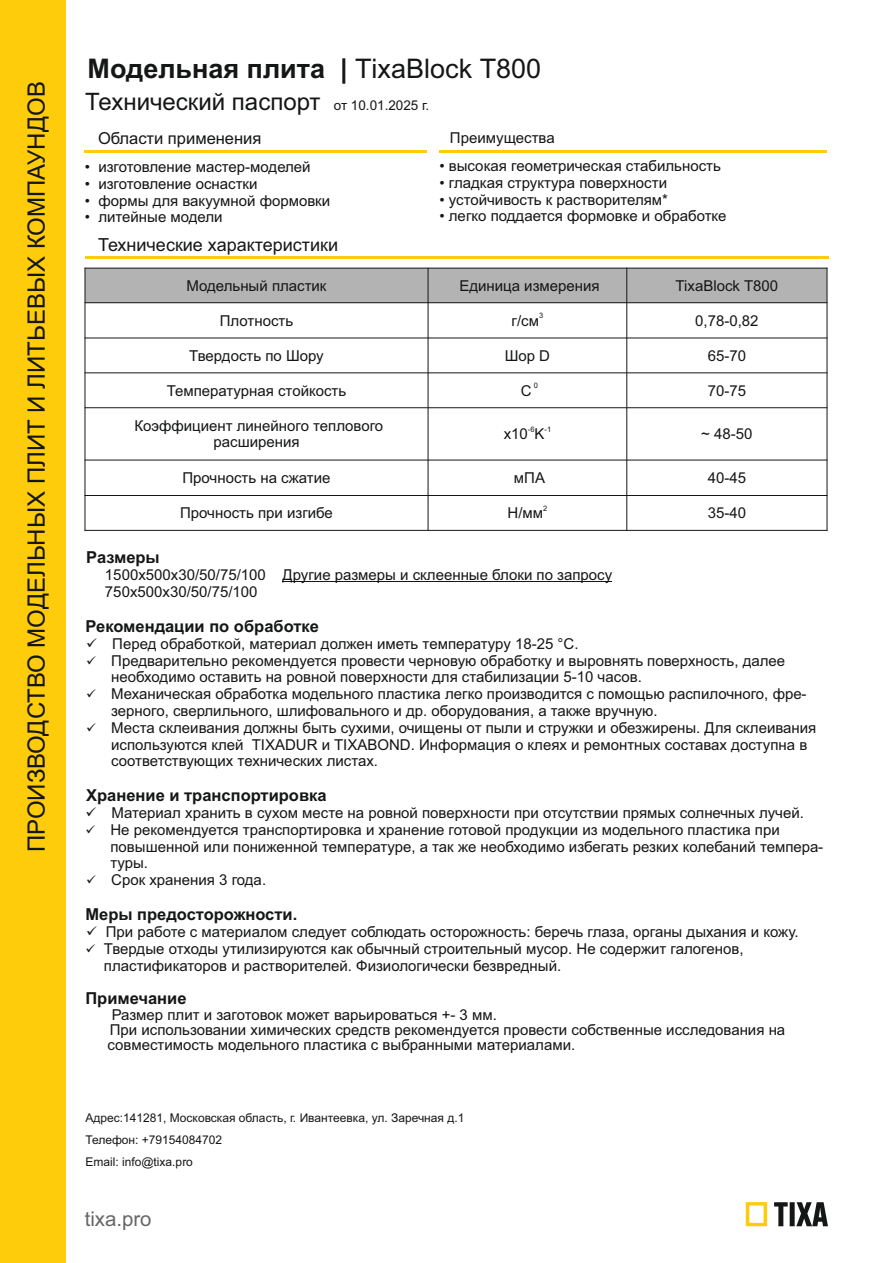
<style>
.page{position:relative;width:893px;height:1263px;background:#fff}
.page>*{position:absolute;margin:0;border:0;box-sizing:border-box;transform-origin:0 0}
.t1{font:700 27px "Arial";color:#151616}
.t2{font:24px "Arial";color:#151616}
.t3{font:20.4px "Arial";color:#676767}
.t4{font:18px "Arial";color:#151616}
.t5{font:700 16.5px "Arial";color:#151616}
.t6{font:16.5px "Arial";color:#151616}
.t7{font:15px/16.8px "Arial";color:#151616}
.t8{font:15px "Arial";color:#151416}
.t9{font:12px/21.9px "Arial";color:#151616}
.t10{font:7.5px "Arial";color:#151616}
.s1{font-weight:400}
.s2{font-size:13.5px}
</style>
<div class="page">
<svg style="left:774px;top:1202px;width:54px;height:24px"></svg>
<svg style="left:746px;top:1202px;width:21px;height:24px"></svg>
<div style="left:0;top:0;width:66px;height:1263px;background:#fecc0b"></div>
<div style="left:85px;top:268px;width:343px;height:35px;background:#b3b3b3"></div>
<div style="left:428px;top:268px;width:199px;height:35px;background:#b3b3b3"></div>
<div style="left:627px;top:268px;width:200px;height:35px;background:#b3b3b3"></div>
<hr style="left:85px;top:268px;width:1px;height:263px;background:#151616">
<hr style="left:428px;top:268px;width:1px;height:263px;background:#151616">
<hr style="left:626px;top:268px;width:1px;height:263px;background:#151616">
<hr style="left:827px;top:268px;width:1px;height:263px;background:#151616">
<hr style="left:85px;top:530px;width:742px;height:1px;background:#151616">
<hr style="left:85px;top:495px;width:742px;height:1px;background:#151616">
<hr style="left:85px;top:460px;width:742px;height:1px;background:#151616">
<hr style="left:85px;top:407px;width:742px;height:1px;background:#151616">
<hr style="left:85px;top:372px;width:742px;height:1px;background:#151616">
<hr style="left:85px;top:338px;width:742px;height:1px;background:#151616">
<hr style="left:85px;top:302px;width:742px;height:1px;background:#151616">
<hr style="left:85px;top:268px;width:742px;height:1px;background:#151616">
<hr style="left:85px;top:150px;width:342px;height:2px;background:#fecc0b">
<hr style="left:439px;top:150px;width:388px;height:2px;background:#fecc0b">
<hr style="left:85px;top:256px;width:743px;height:2px;background:#fecc0b">
<hr style="left:283px;top:582px;width:329px;height:1px;background:#151616">
<h2 class="t2" style="left:27px;top:852px;width:772px;rotate:-90deg">ПРОИЗВОДСТВО МОДЕЛЬНЫХ ПЛИТ И ЛИТЬЕВЫХ КОМПАУНДОВ</h2>
<h1 class="t1" style="left:88px;top:59px;width:455px">Модельная плита | <span class="s1">ТixaBlock Т800</span></h1>
<h2 class="t2" style="left:85px;top:92px;width:345px">Технический паспорт <span class="s2">от 10.01.2025 г.</span></h2>
<p class="t6" style="left:98px;top:132px;width:165px">Области применения</p>
<p class="t7" style="left:450px;top:131px;width:106px">Преимущества</p>
<p class="t8" style="left:85px;top:161px;width:227px">• изготовление мастер-моделей</p>
<p class="t8" style="left:85px;top:178px;width:174px">• изготовление оснастки</p>
<p class="t8" style="left:85px;top:195px;width:247px">• формы для вакуумной формовки</p>
<p class="t8" style="left:85px;top:212px;width:139px">• литейные модели</p>
<p class="t8" style="left:439px;top:160px;width:283px">• высокая геометрическая стабильность</p>
<p class="t8" style="left:439px;top:177px;width:229px">• гладкая структура поверхности</p>
<p class="t8" style="left:439px;top:194px;width:230px">• устойчивость к растворителям*</p>
<p class="t8" style="left:439px;top:211px;width:289px">• легко поддается формовке и обработке</p>
<p class="t4" style="left:98px;top:238px;width:242px">Технические характеристики</p>
<p class="t7" style="left:187px;top:278px;width:142px">Модельный пластик</p>
<p class="t7" style="left:459px;top:278px;width:142px">Единица измерения</p>
<p class="t7" style="left:676px;top:278px;width:104px">TixaBlock T800</p>
<p class="t7" style="left:220px;top:313px;width:75px">Плотность</p>
<p class="t10" style="left:539px;top:313px;width:6px">3</p>
<p class="t7" style="left:512px;top:313px;width:29px">г/см</p>
<p class="t7" style="left:695px;top:313px;width:65px">0,78-0,82</p>
<p class="t7" style="left:189px;top:348px;width:136px">Твердость по Шору</p>
<p class="t7" style="left:505px;top:348px;width:47px">Шор D</p>
<p class="t7" style="left:708px;top:348px;width:40px">65-70</p>
<p class="t7" style="left:167px;top:383px;width:181px">Температурная стойкость</p>
<p class="t10" style="left:534px;top:382px;width:6px">0</p>
<p class="t7" style="left:521px;top:383px;width:12px">С</p>
<p class="t7" style="left:708px;top:383px;width:40px">70-75</p>
<p class="t7" style="left:134px;top:418px;width:250px;text-align:center">Коэффициент линейного теплового расширения</p>
<p class="t10" style="left:528px;top:426px;width:8px">-6</p>
<p class="t10" style="left:544px;top:426px;width:8px">-1</p>
<p class="t7" style="left:504px;top:427px;width:42px">x10 K</p>
<p class="t7" style="left:701px;top:427px;width:53px">~ 48-50</p>
<p class="t7" style="left:182px;top:471px;width:150px">Прочность на сжатие</p>
<p class="t7" style="left:514px;top:471px;width:33px">мПА</p>
<p class="t7" style="left:708px;top:471px;width:40px">40-45</p>
<p class="t7" style="left:180px;top:506px;width:154px">Прочность при изгибе</p>
<p class="t10" style="left:543px;top:505px;width:6px">2</p>
<p class="t7" style="left:507px;top:506px;width:37px">H/мм</p>
<p class="t7" style="left:708px;top:506px;width:40px">35-40</p>
<p class="t5" style="left:86px;top:551px;width:75px">Размеры</p>
<p class="t7" style="left:105px;top:568px;width:509px">1500х500х30/50/75/100 Другие размеры и склеенные блоки по запросу<br>750х500х30/50/75/100</p>
<p class="t5" style="left:86px;top:620px;width:235px">Рекомендации по обработке</p>
<p class="t7" style="left:111px;top:637px;width:707px">Перед обработкой, материал должен иметь температуру 18-25 °С.<br>Предварительно рекомендуется провести черновую обработку и выровнять поверхность, далее необходимо оставить на ровной поверхности для стабилизации 5-10 часов.<br>Механическая обработка модельного пластика легко производится с помощью распилочного, фре&shy;зерного, сверлильного, шлифовального и др. оборудования, а также вручную.<br>Места склеивания должны быть сухими, очищены от пыли и стружки и обезжирены. Для склеивания используются клей TIXADUR и TIXABOND. Информация о клеях и ремонтных составах доступна в соответствующих технических листах.</p>
<p class="t5" style="left:86px;top:789px;width:242px">Хранение и транспортировка</p>
<p class="t7" style="left:110px;top:806px;width:714px">Материал хранить в сухом месте на ровной поверхности при отсутствии прямых солнечных лучей.<br>Не рекомендуется транспортировка и хранение готовой продукции из модельного пластика при повышенной или пониженной температуре, а так же необходимо избегать резких колебаний темпера&shy;туры.<br>Срок хранения 3 года.</p>
<p class="t5" style="left:85px;top:908px;width:213px">Меры предосторожности.</p>
<p class="t7" style="left:104px;top:925px;width:696px">При работе с материалом следует соблюдать осторожность: беречь глаза, органы дыхания и кожу.<br>Твердые отходы утилизируются как обычный строительный мусор. Не содержит галогенов, пластификаторов и растворителей. Физиологически безвредный.</p>
<p class="t5" style="left:85px;top:992px;width:103px">Примечание</p>
<p class="t7" style="left:108px;top:1009px;width:679px;line-height:15px">Размер плит и заготовок может варьироваться +- 3 мм.<br>При использовании химических средств рекомендуется провести собственные исследования на совместимость модельного пластика с выбранными материалами.</p>
<p class="t9" style="left:85px;top:1108px;width:380px">Адрес:141281, Московская область, г. Ивантеевка, ул. Заречная д.1<br>Телефон: +79154084702<br>Email: info@tixa.pro</p>
<h3 class="t3" style="left:85px;top:1211px;width:68px">tixa.pro</h3>
</div>
